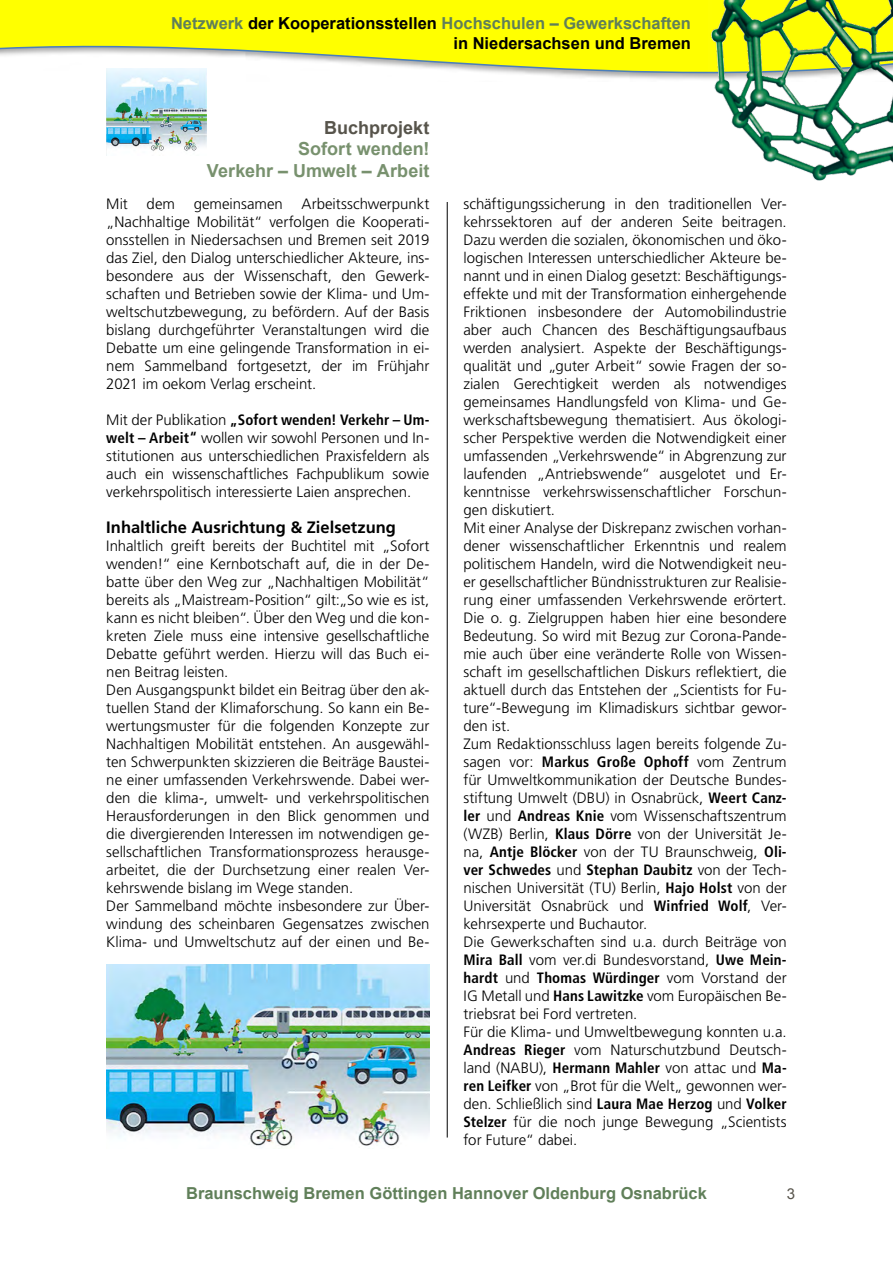
<style>
.page{position:relative;width:893px;height:1263px;background:#fff}
.page>*{position:absolute;margin:0;border:0;box-sizing:border-box;transform-origin:0 0}
.t1{font:700 18px/21.6px "Arial";color:#78916e;text-align:right}
.t2{font:700 18px "Arial";color:#57544b}
.t3{font:700 16.5px/19.8px "Arial";color:#000;text-align:right}
.t4{font:700 16.5px "Arial";color:#607f59}
.t5{font:700 16.5px "Frutiger";color:#000}
.t6{font:300 15px/18px "Frutiger";color:#000;text-align:justify}
.t7{font:15px "Arial";color:#57544b}
.s1{color:#607f59}
.s2{font-weight:700;font-stretch:condensed}
</style>
<div class="page">
<hr style="left:447px;top:202px;width:1px;height:935px;background:#000">
<svg style="left:0;top:0;width:709px;height:84px;fill:#ff0"></svg>
<img style="left:709px;top:0;width:184px;height:181px">
<img style="left:106px;top:68px;width:100px;height:87px">
<img style="left:106px;top:964px;width:323px;height:182px">
<p class="t3" style="left:171px;top:14px;width:521px"><span class="s1">Netzwerk</span> der Kooperationsstellen <span class="s1">Hochschulen – Gewerkschaften </span>in Niedersachsen und Bremen</p>
<p class="t2" style="left:324px;top:115px;width:107px">Buchprojekt</p>
<p class="t1" style="left:207px;top:139px;width:224px">Sofort wenden!<br>Verkehr – Umwelt – Arbeit</p>
<p class="t6" style="left:106px;top:195px;width:325px">Mit dem gemeinsamen Arbeitsschwerpunkt „Nachhaltige Mobilität“ verfolgen die Kooperati&shy;onsstellen in Niedersachsen und Bremen seit 2019 das Ziel, den Dialog unterschiedlicher Akteure, ins&shy;besondere aus der Wissenschaft, den Gewerk&shy;schaften und Betrieben sowie der Klima- und Um&shy;weltschutzbewegung, zu befördern. Auf der Basis bislang durchgeführter Veranstaltungen wird die Debatte um eine gelingende Transformation in ei&shy;nem Sammelband fortgesetzt, der im Frühjahr 2021 im oekom Verlag erscheint.</p>
<p class="t6" style="left:106px;top:411px;width:325px">Mit der Publikation <span class="s2">„Sofort wenden! Verkehr – Um&shy;welt – Arbeit“</span> wollen wir sowohl Personen und In&shy;stitutionen aus unterschiedlichen Praxisfeldern als auch ein wissenschaftliches Fachpublikum sowie verkehrspolitisch interessierte Laien ansprechen.</p>
<p class="t5" style="left:106px;top:518px;width:291px">Inhaltliche Ausrichtung &amp; Zielsetzung</p>
<p class="t6" style="left:106px;top:537px;width:325px;text-align:left">Inhaltlich greift bereits der Buchtitel mit „Sofort wenden!“ eine Kernbotschaft auf, die in der De&shy;batte über den Weg zur „Nachhaltigen Mobilität“ bereits als „Maistream-Position“ gilt:„So wie es ist, kann es nicht bleiben“. Über den Weg und die kon&shy;kreten Ziele muss eine intensive gesellschaftliche Debatte geführt werden. Hierzu will das Buch ei&shy;nen Beitrag leisten.<br>Den Ausgangspunkt bildet ein Beitrag über den ak&shy;tuellen Stand der Klimaforschung. So kann ein Be&shy;wertungsmuster für die folgenden Konzepte zur Nachhaltigen Mobilität entstehen. An ausgewähl&shy;ten Schwerpunkten skizzieren die Beiträge Baustei&shy;ne einer umfassenden Verkehrswende. Dabei wer&shy;den die klima-, umwelt- und verkehrspolitischen Herausforderungen in den Blick genommen und die divergierenden Interessen im notwendigen ge&shy;sellschaftlichen Transformationsprozess herausge&shy;arbeitet, die der Durchsetzung einer realen Ver&shy;kehrswende bislang im Wege standen.<br>Der Sammelband möchte insbesondere zur Über&shy;windung des scheinbaren Gegensatzes zwischen Klima- und Umweltschutz auf der einen und Be-</p>
<p class="t6" style="left:463px;top:195px;width:325px;text-align:left">schäftigungssicherung in den traditionellen Ver&shy;kehrssektoren auf der anderen Seite beitragen.<br>Dazu werden die sozialen, ökonomischen und öko&shy;logischen Interessen unterschiedlicher Akteure be&shy;nannt und in einen Dialog gesetzt: Beschäftigungs&shy;effekte und mit der Transformation einhergehende Friktionen insbesondere der Automobilindustrie aber auch Chancen des Beschäftigungsaufbaus werden analysiert. Aspekte der Beschäftigungs&shy;qualität und „guter Arbeit“ sowie Fragen der so&shy;zialen Gerechtigkeit werden als notwendiges gemeinsames Handlungsfeld von Klima- und Ge&shy;werkschaftsbewegung thematisiert. Aus ökologi&shy;scher Perspektive werden die Notwendigkeit einer umfassenden „Verkehrswende“ in Abgrenzung zur laufenden „Antriebswende“ ausgelotet und Er&shy;kenntnisse verkehrswissenschaftlicher Forschun&shy;gen diskutiert.<br>Mit einer Analyse der Diskrepanz zwischen vorhan&shy;dener wissenschaftlicher Erkenntnis und realem politischem Handeln, wird die Notwendigkeit neu&shy;er gesellschaftlicher Bündnisstrukturen zur Realisie&shy;rung einer umfassenden Verkehrswende erörtert.<br>Die o. g. Zielgruppen haben hier eine besondere Bedeutung. So wird mit Bezug zur Corona-Pande&shy;mie auch über eine veränderte Rolle von Wissen&shy;schaft im gesellschaftlichen Diskurs reflektiert, die aktuell durch das Entstehen der „Scientists for Fu&shy;ture“-Bewegung im Klimadiskurs sichtbar gewor&shy;den ist.<br>Zum Redaktionsschluss lagen bereits folgende Zu&shy;sagen vor: <span class="s2">Markus Große Ophoff</span> vom Zentrum für Umweltkommunikation der Deutsche Bundes&shy;stiftung Umwelt (DBU) in Osnabrück, <span class="s2">Weert Canz&shy;ler</span> und <span class="s2">Andreas Knie</span> vom Wissenschaftszentrum (WZB) Berlin, <span class="s2">Klaus Dörre</span> von der Universität Je&shy;na, <span class="s2">Antje Blöcker</span> von der TU Braunschweig, <span class="s2">Oli&shy;ver Schwedes</span> und <span class="s2">Stephan Daubitz</span> von der Tech&shy;nischen Universität (TU) Berlin, <span class="s2">Hajo Holst</span> von der Universität Osnabrück und <span class="s2">Winfried Wolf</span>, Ver&shy;kehrsexperte und Buchautor.<br>Die Gewerkschaften sind u.a. durch Beiträge von <span class="s2">Mira Ball</span> vom ver.di Bundesvorstand, <span class="s2">Uwe Mein&shy;hardt</span> und <span class="s2">Thomas Würdinger</span> vom Vorstand der IG Metall und <span class="s2">Hans Lawitzke</span> vom Europäischen Be&shy;triebsrat bei Ford vertreten.<br>Für die Klima- und Umweltbewegung konnten u.a.<br><span class="s2">Andreas Rieger</span> vom Naturschutzbund Deutsch&shy;land (NABU), <span class="s2">Hermann Mahler</span> von attac und <span class="s2">Ma&shy;ren Leifker</span> von „Brot für die Welt„ gewonnen wer&shy;den. Schließlich sind <span class="s2">Laura Mae Herzog</span> und <span class="s2">Volker Stelzer</span> für die noch junge Bewegung „Scientists for Future“ dabei.</p>
<p class="t4" style="left:186px;top:1183px;width:522px">Braunschweig Bremen Göttingen Hannover Oldenburg Osnabrück</p>
<p class="t7" style="left:787px;top:1184px;width:10px">3</p>
</div>
